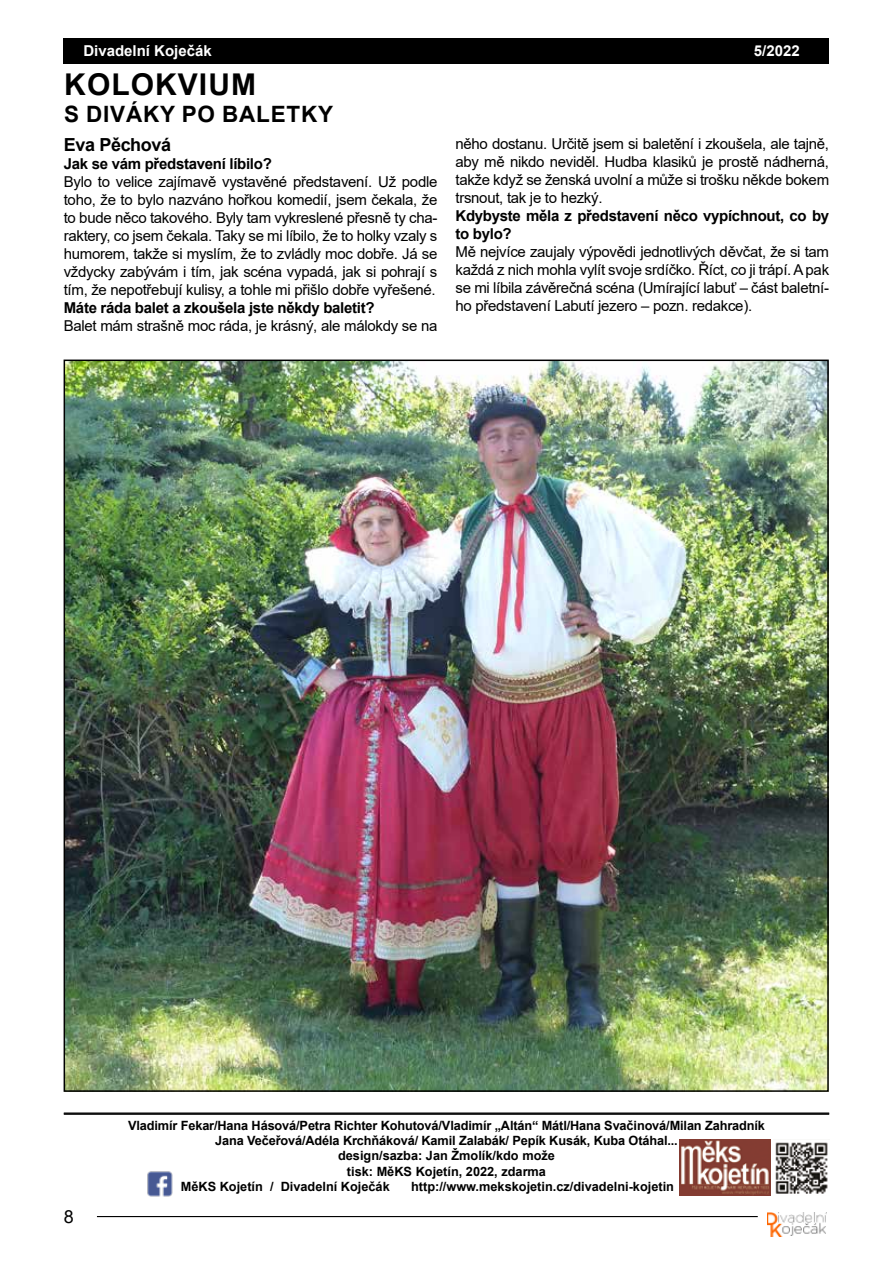
<style>
.page{position:relative;width:893px;height:1263px;background:#fff}
.page>*{position:absolute;margin:0;border:0;box-sizing:border-box;transform-origin:0 0}
.t1{font:700 30px "Arial";letter-spacing:.035em;color:#000}
.t2{font:700 22.5px "Arial";letter-spacing:.035em;color:#000}
.t3{font:700 18px "Arial";letter-spacing:-.02em;color:#000}
.t4{font:18px "Arial";color:#000}
.t5{font:15px/18px "Arial";letter-spacing:-.02em;color:#000;text-align:justify}
.t6{font:700 15px/18px "Arial";letter-spacing:-.02em;color:#000}
.t7{font:700 15px "Arial";color:#fff}
.t8{font:700 12.75px "Arial";letter-spacing:-.01em;color:#000}
</style>
<div class="page">
<hr style="left:97px;top:1216px;width:661px;height:1px;background:#000">
<div style="left:64px;top:38px;width:765px;height:26px;background:#000"></div>
<img style="left:767px;top:1212px;width:59px;height:24px">
<hr style="left:64px;top:1113px;width:765px;height:1px;background:#000">
<hr style="left:64px;top:1114px;width:765px;height:1px;background:#000">
<img style="left:147px;top:1171px;width:26px;height:26px">
<img style="left:680px;top:1139px;width:90px;height:56px">
<img style="left:775px;top:1142px;width:53px;height:52px">
<img style="left:67px;top:363px;width:759px;height:726px">
<p class="t7" style="left:83px;top:40px;width:130px">Divadelní Koječák</p>
<p class="t7" style="left:754px;top:40px;width:47px">5/2022</p>
<h1 class="t1" style="left:64px;top:64px;width:193px">KOLOKVIUM</h1>
<h2 class="t2" style="left:64px;top:99px;width:270px">S DIVÁKY PO BALETKY</h2>
<p class="t3" style="left:64px;top:132px;width:109px">Eva Pěchová</p>
<p class="t6" style="left:64px;top:155px;width:210px">Jak se vám představení líbilo?</p>
<p class="t5" style="left:64px;top:173px;width:375px">Bylo to velice zajímavě vystavěné představení. Už podle toho, že to bylo nazváno hořkou komedií, jsem čekala, že to bude něco takového. Byly tam vykreslené přesně ty cha&shy;raktery, co jsem čekala. Taky se mi líbilo, že to holky vzaly s humorem, takže si myslím, že to zvládly moc dobře. Já se vždycky zabývám i tím, jak scéna vypadá, jak si pohrají s tím, že nepotřebují kulisy, a tohle mi přišlo dobře vyřešené.</p>
<p class="t6" style="left:64px;top:299px;width:312px">Máte ráda balet a zkoušela jste někdy baletit?</p>
<p class="t5" style="left:64px;top:317px;width:375px">Balet mám strašně moc ráda, je krásný, ale málokdy se na</p>
<p class="t5" style="left:455px;top:134px;width:375px">něho dostanu. Určitě jsem si baletění i zkoušela, ale tajně, aby mě nikdo neviděl. Hudba klasiků je prostě nádherná, takže když se ženská uvolní a může si trošku někde bokem trsnout, tak je to hezký.</p>
<p class="t6" style="left:455px;top:207px;width:375px">Kdybyste měla z představení něco vypíchnout, co by to bylo?</p>
<p class="t5" style="left:455px;top:242px;width:375px">Mě nejvíce zaujaly výpovědi jednotlivých děvčat, že si tam každá z nich mohla vylít svoje srdíčko. Říct, co ji trápí. A pak se mi líbila závěrečná scéna (Umírající labuť – část baletní&shy;ho představení Labutí jezero – pozn. redakce).</p>
<p class="t4" style="left:64px;top:1204px;width:12px">8</p>
<p class="t8" style="left:128px;top:1116px;width:638px">Vladimír Fekar/Hana Hásová/Petra Richter Kohutová/Vladimír „Altán“ Mátl/Hana Svačinová/Milan Zahradník</p>
<p class="t8" style="left:215px;top:1131px;width:464px">Jana Večeřová/Adéla Krchňáková/ Kamil Zalabák/ Pepík Kusák, Kuba Otáhal...</p>
<p class="t8" style="left:338px;top:1147px;width:218px">design/sazba: Jan Žmolík/kdo može</p>
<p class="t8" style="left:347px;top:1162px;width:201px">tisk: MěKS Kojetín, 2022, zdarma</p>
<p class="t8" style="left:181px;top:1177px;width:211px">MěKS Kojetín / Divadelní Koječák</p>
<p class="t8" style="left:411px;top:1177px;width:264px">http://www.mekskojetin.cz/divadelni-kojetin</p>
</div>
